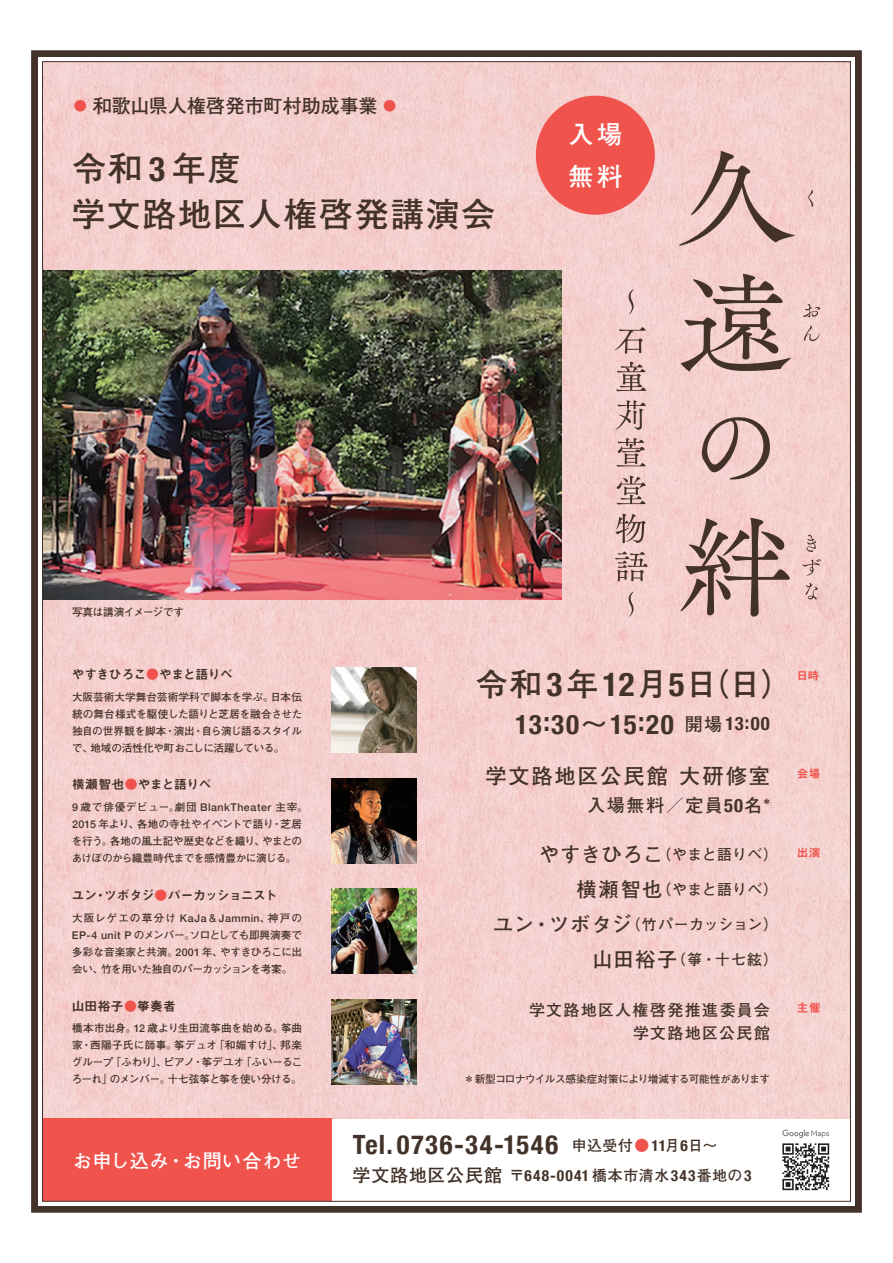
<style>
.page{position:relative;width:893px;height:1263px;background:#fff}
.page>*{position:absolute;margin:0;border:0;box-sizing:border-box;transform-origin:0 0}
.t1{font:700 34.05px "Futo Go B101 Pr 6 N";letter-spacing:.045em;color:#433229}
.t2{font:700 31.95px "Futo Go B101 Pr 6 N";color:#433229}
.t3{font:700 condensed 27.15px "Helvetica Neue";letter-spacing:.04em;color:#433229}
.t4{font:700 condensed 26.55px "Helvetica Neue";letter-spacing:.055em;color:#433229}
.t5{font:700 25.5px "Futo Go B101 Pr 6 N";color:#fff}
.t6{font:700 21.3px "Futo Go B101 Pr 6 N";letter-spacing:.09em;color:#433229}
.t7{font:700 19.2px "Futo Go B101 Pr 6 N";letter-spacing:-.01em;color:#433229}
.t8{font:700 19.2px "Futo Go B101 Pr 6 N";letter-spacing:.025em;color:#fff}
.t9{font:700 18px "Futo Go B101 Pr 6 N";letter-spacing:.08em;color:#433229}
.t10{font:700 15.9px/23.5px "Futo Go B101 Pr 6 N";letter-spacing:.085em;color:#433229;text-align:right}
.t11{font:700 condensed 15.45px "Helvetica Neue";letter-spacing:.075em;color:#433229}
.t12{font:700 14.85px "Futo Go B101 Pr 6 N";letter-spacing:.015em;color:#433229}
.t13{font:700 14.85px "Futo Go B101 Pr 6 N";letter-spacing:-.005em;color:#433229}
.t14{font:12.75px "Midashi Go Pr 6 N MB31";letter-spacing:-.035em;color:#433229}
.t15{font:11.7px "Midashi Go Pr 6 N MB31";letter-spacing:.025em;color:#f0524c}
.t16{font:700 10.65px/17px "Futo Go B101 Pr 6 N";letter-spacing:-.03em;color:#433229;text-align:justify}
.t17{font:700 10.65px "Futo Go B101 Pr 6 N";letter-spacing:-.05em;color:#433229}
.s1{font-family:"Gothic BBB Pr 6 N";font-weight:500;color:#f0524c}
.s2{font-family:"Helvetica Neue";font-stretch:condensed}
.s3{color:#f0524c}
.s4{font-family:"Helvetica Neue";font-weight:500}
.s5{font-family:"Helvetica Neue";font-stretch:condensed;font-size:33px}
.s6{font-family:"Futo Go B101 Pr 6 N";font-stretch:normal;font-size:26.55px}
.s7{font-family:"Futo Go B101 Pr 6 N";font-stretch:normal;font-size:18px}
.s8{font-size:18.6px}
.s9{font-family:"Helvetica Neue";font-stretch:condensed;font-size:18.6px}
.s10{font-family:"Midashi Min Pr 6 N MA31";font-weight:400}
.s11{font-size:20.25px}
.s12{font-family:"Futo Go B101 Pr 6 N";font-stretch:normal;font-size:14.85px}
.s13{font-family:"Futo Go B101 Pr 6 N";font-stretch:normal;font-size:14.85px;color:#f0524c}
.s14{font-size:15.45px}
</style>
<div class="page">
<div style="left:31px;top:50px;width:831px;height:1163px;background:#433229;border:2px solid #433229"></div>
<div style="left:38px;top:57px;width:817px;height:1148px;background:#fff"></div>
<img style="left:44px;top:63px;width:805px;height:1055px">
<svg style="left:782px;top:1129px;width:47px;height:61px"></svg>
<div style="left:43px;top:1118px;width:289px;height:83px;background:#f0524c"></div>
<img style="left:332px;top:999px;width:85px;height:85px">
<img style="left:332px;top:889px;width:85px;height:85px">
<img style="left:332px;top:778px;width:85px;height:85px">
<img style="left:332px;top:668px;width:85px;height:85px">
<img style="left:44px;top:270px;width:517px;height:330px">
<svg style="left:628px;top:591px;width:6px;height:26px"></svg>
<svg style="left:615px;top:551px;width:33px;height:30px"></svg>
<svg style="left:615px;top:514px;width:31px;height:29px"></svg>
<svg style="left:617px;top:476px;width:29px;height:28px"></svg>
<svg style="left:617px;top:438px;width:29px;height:29px"></svg>
<svg style="left:615px;top:400px;width:31px;height:30px"></svg>
<svg style="left:616px;top:362px;width:30px;height:29px"></svg>
<svg style="left:614px;top:327px;width:32px;height:27px"></svg>
<svg style="left:628px;top:289px;width:6px;height:25px"></svg>
<svg style="left:680px;top:518px;width:110px;height:99px;background:#c6a6a2"></svg>
<svg style="left:702px;top:417px;width:69px;height:62px;background:#c7a8a4"></svg>
<svg style="left:681px;top:274px;width:110px;height:98px;background:#c4a4a0"></svg>
<svg style="left:679px;top:151px;width:116px;height:95px;background:#d9b7b4"></svg>
<svg style="left:805px;top:583px;width:13px;height:17px"></svg>
<svg style="left:802px;top:559px;width:19px;height:17px"></svg>
<svg style="left:806px;top:535px;width:10px;height:17px"></svg>
<svg style="left:804px;top:325px;width:16px;height:16px"></svg>
<svg style="left:803px;top:304px;width:17px;height:13px"></svg>
<svg style="left:808px;top:190px;width:5px;height:17px"></svg>
<div style="left:536px;top:96px;width:119px;height:119px;background:#f0524c;border-radius:50%"></div>
<h3 class="t7" style="left:71px;top:90px;width:330px"><span class="s1">●</span> 和歌山県人権啓発市町村助成事業<span class="s1">●</span></h3>
<h1 class="t1" style="left:72px;top:141px;width:171px">令和<span class="s2">3</span>年度</h1>
<h1 class="t1" style="left:72px;top:186px;width:425px">学文路地区人権啓発講演会</h1>
<h3 class="t5" style="left:568px;top:114px;width:55px">入場</h3>
<h3 class="t5" style="left:568px;top:156px;width:56px">無料</h3>
<p class="t16" style="left:72px;top:603px;width:114px">写真は講演イメージです</p>
<p class="t14" style="left:72px;top:664px;width:162px">やすきひろこ<span class="s3">●</span>やまと語りべ</p>
<p class="t16" style="left:72px;top:688px;width:232px">大阪芸術大学舞台芸術学科で脚本を学ぶ。日本伝統の舞台様式を駆使した語りと芝居を融合させた独自の世界観を脚本・演出・自ら演じ語るスタイルで、地域の活性化や町おこしに活躍している。</p>
<p class="t14" style="left:72px;top:774px;width:141px">横瀬智也<span class="s3">●</span>やまと語りべ</p>
<p class="t16" style="left:72px;top:798px;width:238px;text-align:left"><span class="s4">9</span> 歳で俳優デビュー。劇団 <span class="s4">BlankTheater</span> 主宰。<br><span class="s4">2015</span> 年より、各地の寺社やイベントで語り・芝居を行う。各地の風土記や歴史などを織り、やまとのあけぼのから織豊時代までを感情豊かに演じる。</p>
<p class="t14" style="left:72px;top:885px;width:207px">ユン・ツボタジ<span class="s3">●</span>パーカッショニスト</p>
<p class="t16" style="left:72px;top:909px;width:232px">大阪レゲエの草分け <span class="s4">KaJa</span>＆<span class="s4">Jammin</span>、神戸の<span class="s4">EP-4 unit P</span> のメンバー。ソロとしても即興演奏で多彩な音楽家と共演。<span class="s4">2001</span> 年、やすきひろこに出会い、竹を用いた独自のパーカッションを考案。</p>
<p class="t14" style="left:72px;top:995px;width:106px">山田裕子<span class="s3">●</span>箏奏者</p>
<p class="t16" style="left:72px;top:1019px;width:232px">橋本市出身。<span class="s4">12</span> 歳より生田流筝曲を始める。筝曲家・西陽子氏に師事。筝デュオ「和媚すけ」、邦楽グループ「ふわり」、ピアノ・筝デユオ「ふいーるころーれ」のメンバー。十七弦筝と筝を使い分ける。</p>
<h3 class="t8" style="left:73px;top:1146px;width:230px">お申し込み・お問い合わせ</h3>
<h2 class="t2" style="left:476px;top:659px;width:319px">令和<span class="s5">3</span>年<span class="s5">12</span>月<span class="s5">5</span>日（日）</h2>
<h3 class="t3" style="left:515px;top:701px;width:256px">13:30<span class="s6">～</span>15:20 <span class="s7">開場</span> <span class="s8">13</span><sup>:</sup><span class="s8">00</span></h3>
<h3 class="t6" style="left:485px;top:759px;width:286px">学文路地区公民館 大研修室</h3>
<h3 class="t9" style="left:587px;top:791px;width:184px">入場無料／定員<span class="s9">50</span>名<span class="s10">*</span></h3>
<h3 class="t12" style="left:539px;top:842px;width:241px"><span class="s11">やすきひろこ</span>（やまと語りべ）</h3>
<h3 class="t12" style="left:576px;top:877px;width:203px"><span class="s11">横瀬智也</span>（やまと語りべ）</h3>
<h3 class="t13" style="left:493px;top:912px;width:287px"><span class="s11">ユン・ツボタジ</span>（竹パーカッション）</h3>
<h3 class="t12" style="left:592px;top:948px;width:188px"><span class="s11">山田裕子</span>（箏・十七絃）</h3>
<h3 class="t10" style="left:529px;top:997px;width:242px">学文路地区人権啓発推進委員会学文路地区公民館</h3>
<p class="t17" style="left:464px;top:1070px;width:308px">＊新型コロナウイルス感染症対策により増減する可能性があります</p>
<h3 class="t4" style="left:353px;top:1123px;width:366px">Tel.0736-34-1546 <span class="s12">申込受付</span><span class="s13">●</span><span class="s14">11</span><span class="s12">月</span><span class="s14">6</span><span class="s12">日～</span></h3>
<h3 class="t11" style="left:353px;top:1162px;width:400px"><span class="s7">学文路地区公民館</span> <span class="s12">〒</span>648-0041 <span class="s12">橋本市清水</span>343<span class="s12">番地の</span>3</h3>
<p class="t15" style="left:796px;top:666px;width:25px">日時</p>
<p class="t15" style="left:797px;top:764px;width:25px">会場</p>
<p class="t15" style="left:797px;top:843px;width:25px">出演</p>
<p class="t15" style="left:797px;top:998px;width:25px">主催</p>
</div>
